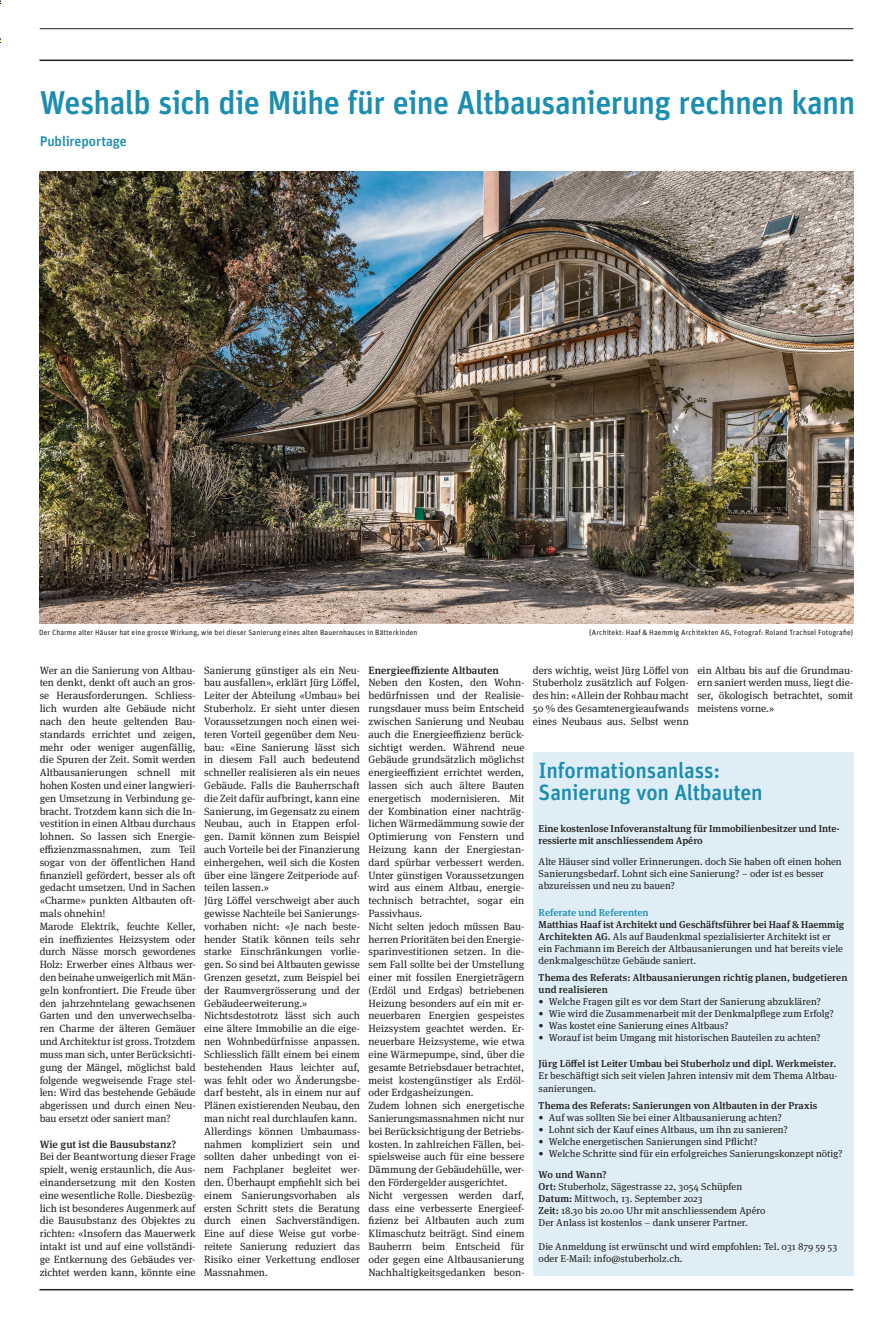
<style>
.page{position:relative;width:893px;height:1333px;background:#fff}
.page>*{position:absolute;margin:0;border:0;box-sizing:border-box;transform-origin:0 0}
.t1{font:500 33px "Unit OT";letter-spacing:-.02em;color:#1b8db0}
.t2{font:500 22px/22px "Unit OT";letter-spacing:-.01em;color:#1b8db0}
.t3{font:500 14px "Unit OT";letter-spacing:-.005em;color:#1b8db0}
.t4{font:10.5px/12.8px "Meta Serif OT";letter-spacing:.005em;color:#231f20}
.t5{font:500 10.5px "Meta Serif OT";letter-spacing:.005em;color:#231f20}
.t6{font:10px/12px "Meta Serif OT";letter-spacing:.005em;color:#231f20}
.t7{font:500 10px/12px "Meta Serif OT";letter-spacing:.005em;color:#231f20}
.t8{font:500 10px "Meta Serif OT";color:#1b8db0}
.t9{font:7.5px "Unit OT";letter-spacing:.015em;color:#231f20}
.s1{font-weight:500}
</style>
<div class="page">
<hr style="left:40px;top:28px;width:813px;height:1px;background:#231f20">
<hr style="left:39px;top:60px;width:814px;height:1px;background:#231f20">
<hr style="left:39px;top:1288px;width:814px;height:2px;background:#231f20">
<div style="left:533px;top:752px;width:320px;height:523px;background:#dfeef6"></div>
<img style="left:40px;top:172px;width:813px;height:451px">
<h1 class="t1" style="left:40px;top:76px;width:817px">Weshalb sich die Mühe für eine Altbausanierung rechnen kann</h1>
<h3 class="t3" style="left:40px;top:130px;width:89px">Publireportage</h3>
<p class="t9" style="left:39px;top:626px;width:380px">Der Charme alter Häuser hat eine grosse Wirkung, wie bei dieser Sanierung eines alten Bauernhauses in Bätterkinden</p>
<p class="t9" style="left:589px;top:626px;width:266px">(Architekt: Haaf &amp; Haemmig Architekten AG, Fotograf: Roland Trachsel Fotografie)</p>
<p class="t4" style="left:533px;top:664px;width:157px;text-align:justify">ders wichtig, weist Jürg Löffel von Stuberholz zusätzlich auf Folgen&shy;des hin: «Allein der Rohbau macht 50 % des Gesamtenergieaufwands eines Neubaus aus. Selbst wenn</p>
<p class="t4" style="left:697px;top:664px;width:157px;text-align:justify">ein Altbau bis auf die Grundmau&shy;ern saniert werden muss, liegt die&shy;ser, ökologisch betrachtet, somit meistens vorne.»</p>
<p class="t4" style="left:204px;top:664px;width:157px">Sanierung günstiger als ein Neu&shy;bau ausfallen», erklärt Jürg Löffel,<br>Leiter der Abteilung «Umbau» bei<br>Stuberholz. Er sieht unter diesen<br>Voraussetzungen noch einen wei&shy;teren Vorteil gegenüber dem Neu&shy;bau: «Eine Sanierung lässt sich in diesem Fall auch bedeutend schneller realisieren als ein neues<br>Gebäude. Falls die Bauherrschaft die Zeit dafür aufbringt, kann eine<br>Sanierung, im Gegensatz zu einem<br>Neubau, auch in Etappen erfol&shy;gen. Damit können zum Beispiel auch Vorteile bei der Finanzierung einhergehen, weil sich die Kosten über eine längere Zeitperiode auf&shy;teilen lassen.»<br>Jürg Löffel verschweigt aber auch gewisse Nachteile bei Sanierungs&shy;vorhaben nicht: «Je nach beste&shy;hender Statik können teils sehr starke Einschränkungen vorlie&shy;gen. So sind bei Altbauten gewisse<br>Grenzen gesetzt, zum Beispiel bei der Raumvergrösserung und der<br>Gebäudeerweiterung.»<br>Nichtsdestotrotz lässt sich auch eine ältere Immobilie an die eige&shy;nen Wohnbedürfnisse anpassen.<br>Schliesslich fällt einem bei einem bestehenden Haus leichter auf, was fehlt oder wo Änderungsbe&shy;darf besteht, als in einem nur auf<br>Plänen existierenden Neubau, den man nicht real durchlaufen kann.<br>Allerdings können Umbaumass&shy;nahmen kompliziert sein und sollten daher unbedingt von ei&shy;nem Fachplaner begleitet wer&shy;den. Überhaupt empfiehlt sich bei einem Sanierungsvorhaben als ersten Schritt stets die Beratung durch einen Sachverständigen.<br>Eine auf diese Weise gut vorbe&shy;reitete Sanierung reduziert das<br>Risiko einer Verkettung endloser<br>Massnahmen.</p>
<p class="t5" style="left:369px;top:663px;width:132px">Energieeffiziente Altbauten</p>
<p class="t4" style="left:40px;top:664px;width:157px">Wer an die Sanierung von Altbau&shy;ten denkt, denkt oft auch an gros&shy;se Herausforderungen. Schliess&shy;lich wurden alte Gebäude nicht nach den heute geltenden Bau&shy;standards errichtet und zeigen, mehr oder weniger augenfällig, die Spuren der Zeit. Somit werden<br>Altbausanierungen schnell mit hohen Kosten und einer langwieri&shy;gen Umsetzung in Verbindung ge&shy;bracht. Trotzdem kann sich die In&shy;vestition in einen Altbau durchaus lohnen. So lassen sich Energie&shy;effizienzmassnahmen, zum Teil sogar von der öffentlichen Hand finanziell gefördert, besser als oft gedacht umsetzen. Und in Sachen «Charme» punkten Altbauten oft&shy;mals ohnehin!<br>Marode Elektrik, feuchte Keller, ein ineffizientes Heizsystem oder durch Nässe morsch gewordenes<br>Holz: Erwerber eines Altbaus wer&shy;den beinahe unweigerlich mit Män&shy;geln konfrontiert. Die Freude über den jahrzehntelang gewachsenen<br>Garten und den unverwechselba&shy;ren Charme der älteren Gemäuer und Architektur ist gross. Trotzdem muss man sich, unter Berücksichti&shy;gung der Mängel, möglichst bald folgende wegweisende Frage stel&shy;len: Wird das bestehende Gebäude abgerissen und durch einen Neu&shy;bau ersetzt oder saniert man?</p>
<p class="t5" style="left:40px;top:1137px;width:138px">Wie gut ist die Bausubstanz?</p>
<p class="t4" style="left:40px;top:1150px;width:157px;text-align:justify">Bei der Beantwortung dieser Frage spielt, wenig erstaunlich, die Aus&shy;einandersetzung mit den Kosten eine wesentliche Rolle. Diesbezüg&shy;lich ist besonderes Augenmerk auf die Bausubstanz des Objektes zu richten: «Insofern das Mauerwerk intakt ist und auf eine vollständi&shy;ge Entkernung des Gebäudes ver&shy;zichtet werden kann, könnte eine</p>
<p class="t4" style="left:369px;top:676px;width:157px">Neben den Kosten, den Wohn&shy;bedürfnissen und der Realisie&shy;rungsdauer muss beim Entscheid zwischen Sanierung und Neubau auch die Energieeffizienz berück&shy;sichtigt werden. Während neue<br>Gebäude grundsätzlich möglichst energieeffizient errichtet werden, lassen sich auch ältere Bauten energetisch modernisieren. Mit der Kombination einer nachträg&shy;lichen Wärmedämmung sowie der<br>Optimierung von Fenstern und<br>Heizung kann der Energiestan&shy;dard spürbar verbessert werden.<br>Unter günstigen Voraussetzungen wird aus einem Altbau, energie&shy;technisch betrachtet, sogar ein<br>Passivhaus.<br>Nicht selten jedoch müssen Bau&shy;herren Prioritäten bei den Energie&shy;sparinvestitionen setzen. In die&shy;sem Fall sollte bei der Umstellung einer mit fossilen Energieträgern (Erdöl und Erdgas) betriebenen<br>Heizung besonders auf ein mit er&shy;neuerbaren Energien gespeistes<br>Heizsystem geachtet werden. Er&shy;neuerbare Heizsysteme, wie etwa eine Wärmepumpe, sind, über die gesamte Betriebsdauer betrachtet, meist kostengünstiger als Erdöl&shy;oder Erdgasheizungen.<br>Zudem lohnen sich energetische<br>Sanierungsmassnahmen nicht nur bei Berücksichtigung der Betriebs&shy;kosten. In zahlreichen Fällen, bei&shy;spielsweise auch für eine bessere<br>Dämmung der Gebäudehülle, wer&shy;den Fördergelder ausgerichtet.<br>Nicht vergessen werden darf, dass eine verbesserte Energieef&shy;fizienz bei Altbauten auch zum<br>Klimaschutz beiträgt. Sind einem<br>Bauherrn beim Entscheid für oder gegen eine Altbausanierung<br>Nachhaltigkeitsgedanken beson-</p>
<h2 class="t2" style="left:539px;top:756px;width:226px">Informationsanlass:<br>Sanierung von Altbauten</h2>
<p class="t7" style="left:539px;top:823px;width:303px">Eine kostenlose Infoveranstaltung für Immobilienbesitzer und Inte&shy;ressierte mit anschliessendem Apéro</p>
<p class="t6" style="left:539px;top:855px;width:305px">Alte Häuser sind voller Erinnerungen. doch Sie haben oft einen hohen<br>Sanierungsbedarf. Lohnt sich eine Sanierung? – oder ist es besser abzureissen und neu zu bauen?</p>
<p class="t8" style="left:539px;top:906px;width:111px">Referate und Referenten</p>
<p class="t6" style="left:539px;top:918px;width:307px"><span class="s1">Matthias Haaf ist Architekt und Geschäftsführer bei Haaf &amp; Haemmig Architekten AG.</span> Als auf Baudenkmal spezialisierter Architekt ist er ein Fachmann im Bereich der Altbausanierungen und hat bereits viele denkmalgeschütze Gebäude saniert.</p>
<p class="t7" style="left:539px;top:972px;width:310px">Thema des Referats: Altbausanierungen richtig planen, budgetieren und realisieren</p>
<p class="t6" style="left:539px;top:996px;width:284px">• Welche Fragen gilt es vor dem Start der Sanierung abzuklären?</p>
<p class="t6" style="left:539px;top:1008px;width:297px">• Wie wird die Zusammenarbeit mit der Denkmalpflege zum Erfolg?</p>
<p class="t6" style="left:539px;top:1020px;width:191px">• Was kostet eine Sanierung eines Altbaus?</p>
<p class="t6" style="left:539px;top:1032px;width:284px">• Worauf ist beim Umgang mit historischen Bauteilen zu achten?</p>
<p class="t7" style="left:539px;top:1058px;width:299px">Jürg Löffel ist Leiter Umbau bei Stuberholz und dipl. Werkmeister.</p>
<p class="t6" style="left:539px;top:1070px;width:300px">Er beschäftigt sich seit vielen Jahren intensiv mit dem Thema Altbau&shy;sanierungen.</p>
<p class="t7" style="left:539px;top:1099px;width:280px">Thema des Referats: Sanierungen von Altbauten in der Praxis</p>
<p class="t6" style="left:539px;top:1111px;width:245px">• Auf was sollten Sie bei einer Altbausanierung achten?</p>
<p class="t6" style="left:539px;top:1123px;width:251px">• Lohnt sich der Kauf eines Altbaus, um ihn zu sanieren?</p>
<p class="t6" style="left:539px;top:1135px;width:220px">• Welche energetischen Sanierungen sind Pflicht?</p>
<p class="t6" style="left:539px;top:1147px;width:306px">• Welche Schritte sind für ein erfolgreiches Sanierungskonzept nötig?</p>
<p class="t6" style="left:539px;top:1168px;width:228px"><span class="s1">Wo und Wann?<br>Ort:</span> Stuberholz, Sägestrasse 22, 3054 Schüpfen <span class="s1">Datum:</span> Mittwoch, 13. September 2023<br><span class="s1">Zeit:</span> 18.30 bis 20.00 Uhr mit anschliessendem Apéro Der Anlass ist kostenlos – dank unserer Partner.</p>
<p class="t6" style="left:539px;top:1240px;width:300px">Die Anmeldung ist erwünscht und wird empfohlen: Tel. 031 879 59 53 oder E-Mail: info@stuberholz.ch.</p>
</div>
